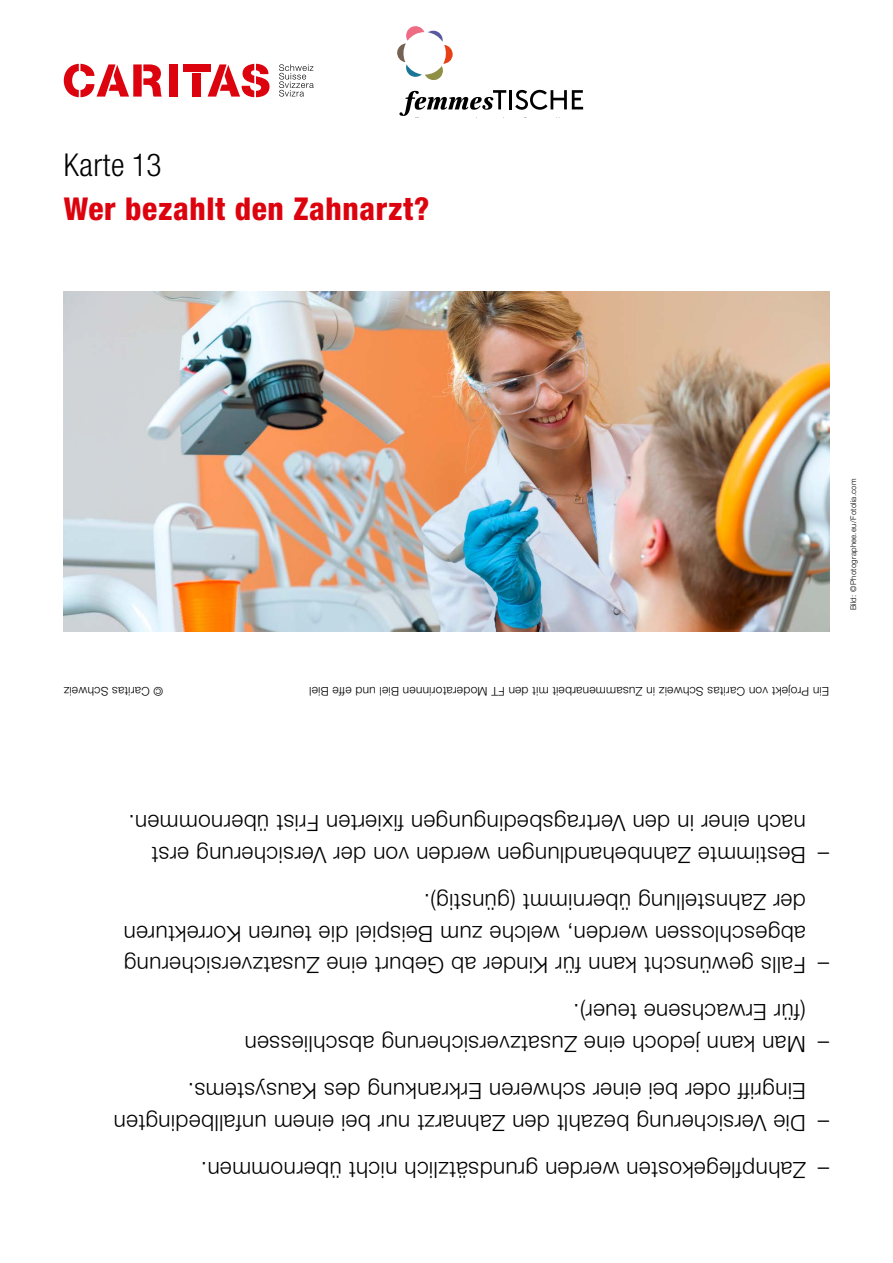
<style>
.page{position:relative;width:893px;height:1263px;background:#fff}
.page>*{position:absolute;margin:0;border:0;box-sizing:border-box;transform-origin:0 0}
.t1{font:800 condensed 31.5px "Helvetica Neue LT Std";letter-spacing:.02em;color:#dc030e}
.t2{font:300 condensed 31.5px "Helvetica Neue LT Std";letter-spacing:.02em;color:#000}
.t3{font:300 22.5px/47.2px "Helvetica Neue LT Std";letter-spacing:.02em;color:#000}
.t4{font:300 12px "Helvetica Neue LT Std";letter-spacing:.02em;color:#000}
.t5{font:300 7.8px "Helvetica Neue LT Std";letter-spacing:.02em;color:#000}
</style>
<div class="page">
<div style="left:169px;top:64px;width:8px;height:33px;background:#dc030e"></div>
<svg style="left:64px;top:64px;width:65px;height:33px"></svg>
<div style="left:133px;top:64px;width:9px;height:33px;background:#dc030e"></div>
<svg style="left:143px;top:64px;width:19px;height:33px"></svg>
<div style="left:183px;top:64px;width:27px;height:8px;background:#dc030e"></div>
<div style="left:192px;top:73px;width:9px;height:24px;background:#dc030e"></div>
<svg style="left:208px;top:64px;width:61px;height:33px"></svg>
<svg style="left:279px;top:64px;width:35px;height:33px"></svg>
<img style="left:64px;top:291px;width:765px;height:340px">
<svg style="left:399px;top:90px;width:107px;height:26px"></svg>
<hr style="left:509px;top:90px;width:3px;height:19px;background:#000">
<svg style="left:515px;top:90px;width:68px;height:20px"></svg>
<svg style="left:397px;top:26px;width:56px;height:54px"></svg>
<h1 class="t2" style="left:64px;top:146px;width:99px">Karte 13</h1>
<h1 class="t1" style="left:64px;top:189px;width:367px">Wer bezahlt den Zahnarzt?</h1>
<p class="t5" style="left:848px;top:610px;width:133px;rotate:-90deg">Bild: © Photographee.eu/Fotolia.com</p>
<p class="t4" style="left:163px;top:698px;width:101px;rotate:-180deg">© Caritas Schweiz</p>
<p class="t4" style="left:829px;top:698px;width:521px;rotate:-180deg">Ein Projekt von Caritas Schweiz in Zusammenarbeit mit den FT Moderatorinnen Biel und effe Biel</p>
<p class="t3" style="left:806px;top:847px;width:679px;rotate:-180deg">nach einer in den Vertragsbedingungen fixierten Frist übernommen.</p>
<p class="t3" style="left:806px;top:879px;width:656px;rotate:-180deg">Bestimmte Zahnbehandlungen werden von der Versicherung erst</p>
<p class="t3" style="left:829px;top:879px;width:13px;rotate:-180deg">–</p>
<p class="t3" style="left:806px;top:950px;width:683px;line-height:31.5px;rotate:-180deg">abgeschlossen werden, welche zum Beispiel die teuren Korrekturen der Zahnstellung übernimmt (günstig).</p>
<p class="t3" style="left:806px;top:1036px;width:683px;rotate:-180deg">(für Erwachsene teuer).<br>Falls gewünscht kann für Kinder ab Geburt eine Zusatzversicherung</p>
<p class="t3" style="left:829px;top:989px;width:13px;rotate:-180deg">–</p>
<p class="t3" style="left:806px;top:1115px;width:619px;rotate:-180deg">Eingriff oder bei einer schweren Erkrankung des Kausystems.<br>Man kann jedoch eine Zusatzversicherung abschliessen</p>
<p class="t3" style="left:829px;top:1068px;width:13px;rotate:-180deg">–</p>
<p class="t3" style="left:806px;top:1147px;width:693px;rotate:-180deg">Die Versicherung bezahlt den Zahnarzt nur bei einem unfallbedingten</p>
<p class="t3" style="left:829px;top:1147px;width:13px;rotate:-180deg">–</p>
<p class="t3" style="left:806px;top:1194px;width:606px;rotate:-180deg">Zahnpflegekosten werden grundsätzlich nicht übernommen.</p>
<p class="t3" style="left:829px;top:1194px;width:13px;rotate:-180deg">–</p>
</div>
